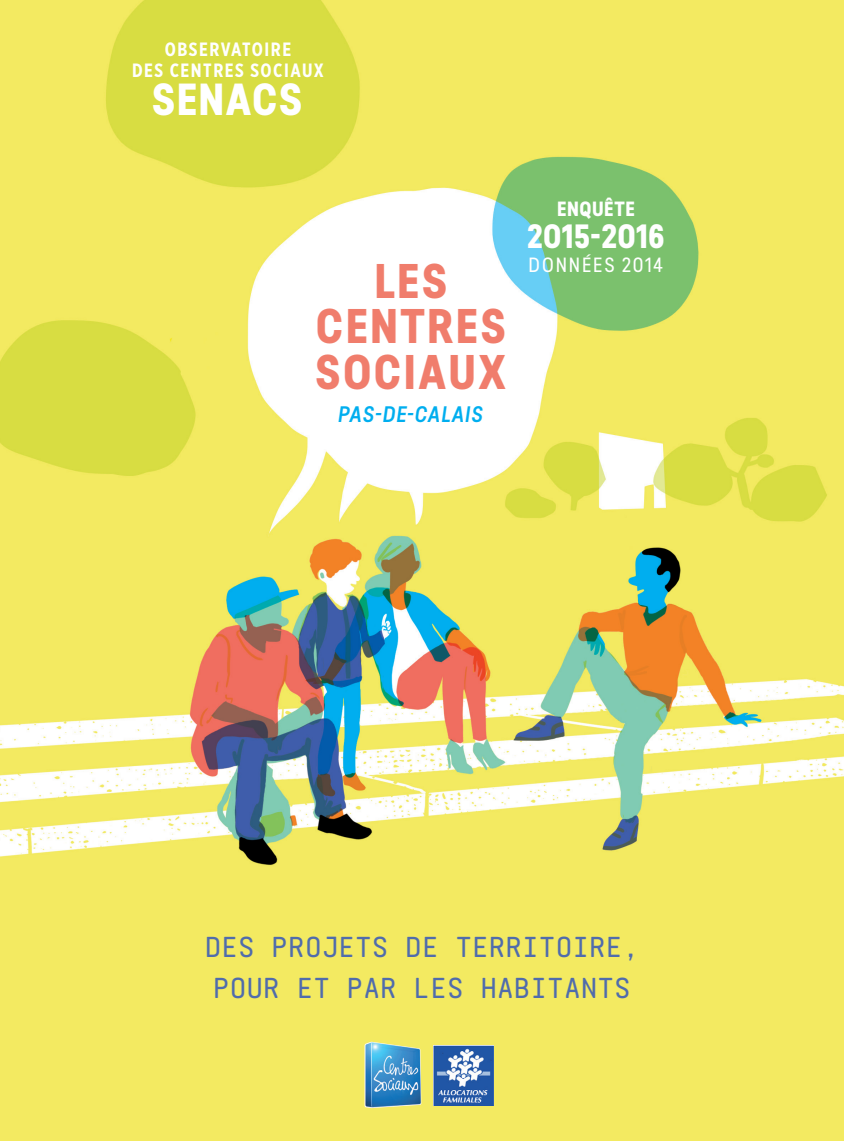
<style>
.page{position:relative;width:844px;height:1141px;background:#fff}
.page>*{position:absolute;margin:0;border:0;box-sizing:border-box;transform-origin:0 0}
.GRAND_TITRE_RUBRIQUE{font:700 45.5px/45.5px "Predige";letter-spacing:.05em;color:#f07d6c;text-align:center}
.txt_courant_align_dr{font:700 42px "Predige";letter-spacing:.03em;color:#fff}
.GRAND_TITRE_RUBRIQUE-2{font:600 31.5px "Realtime Rounded";color:#506cac}
.txt_courant_align_dr-2{font:700 31.5px "Predige";letter-spacing:.01em;color:#fff}
.GRAND_TITRE_RUBRIQUE-3{font:italic 500 21px "Predige";letter-spacing:.05em;color:#00aeef}
.txt_courant_align_dr-3{font:700 19.25px/21px "Gotham X Narrow";letter-spacing:.08em;color:#fff;text-align:center}
.txt_courant_align_dr-4{font:19.25px "Predige";letter-spacing:.1em;color:#fff}
.txt_courant_align_dr-5{font:700 19.25px "Predige";letter-spacing:.03em;color:#fff}
</style>
<div class="page">
<img style="left:0;top:0;width:843px;height:1141px">
<img style="left:434px;top:1045px;width:59px;height:60px">
<img style="left:364px;top:1042px;width:57px;height:66px">
<p class="txt_courant_align_dr-3" style="left:132px;top:39px;width:193px">OBSERVATOIRE<br>DES CENTRES SOCIAUX</p>
<p class="txt_courant_align_dr" style="left:152px;top:70px;width:152px">SENACS</p>
<p class="GRAND_TITRE_RUBRIQUE" style="left:315px;top:259px;width:193px">LES<br>CENTRES<br>SOCIAUX</p>
<p class="GRAND_TITRE_RUBRIQUE-3" style="left:338px;top:399px;width:146px">PAS-DE-CALAIS</p>
<p class="txt_courant_align_dr-5" style="left:557px;top:195px;width:79px">ENQUÊTE</p>
<p class="txt_courant_align_dr-2" style="left:526px;top:214px;width:140px">2015-2016</p>
<p class="txt_courant_align_dr-4" style="left:528px;top:252px;width:136px">DONNÉES 2014</p>
<p class="GRAND_TITRE_RUBRIQUE-2" style="left:205px;top:926px;width:436px">DES PROJETS DE TERRITOIRE,</p>
<p class="GRAND_TITRE_RUBRIQUE-2" style="left:213px;top:967px;width:419px">POUR ET PAR LES HABITANTS</p>
</div>
